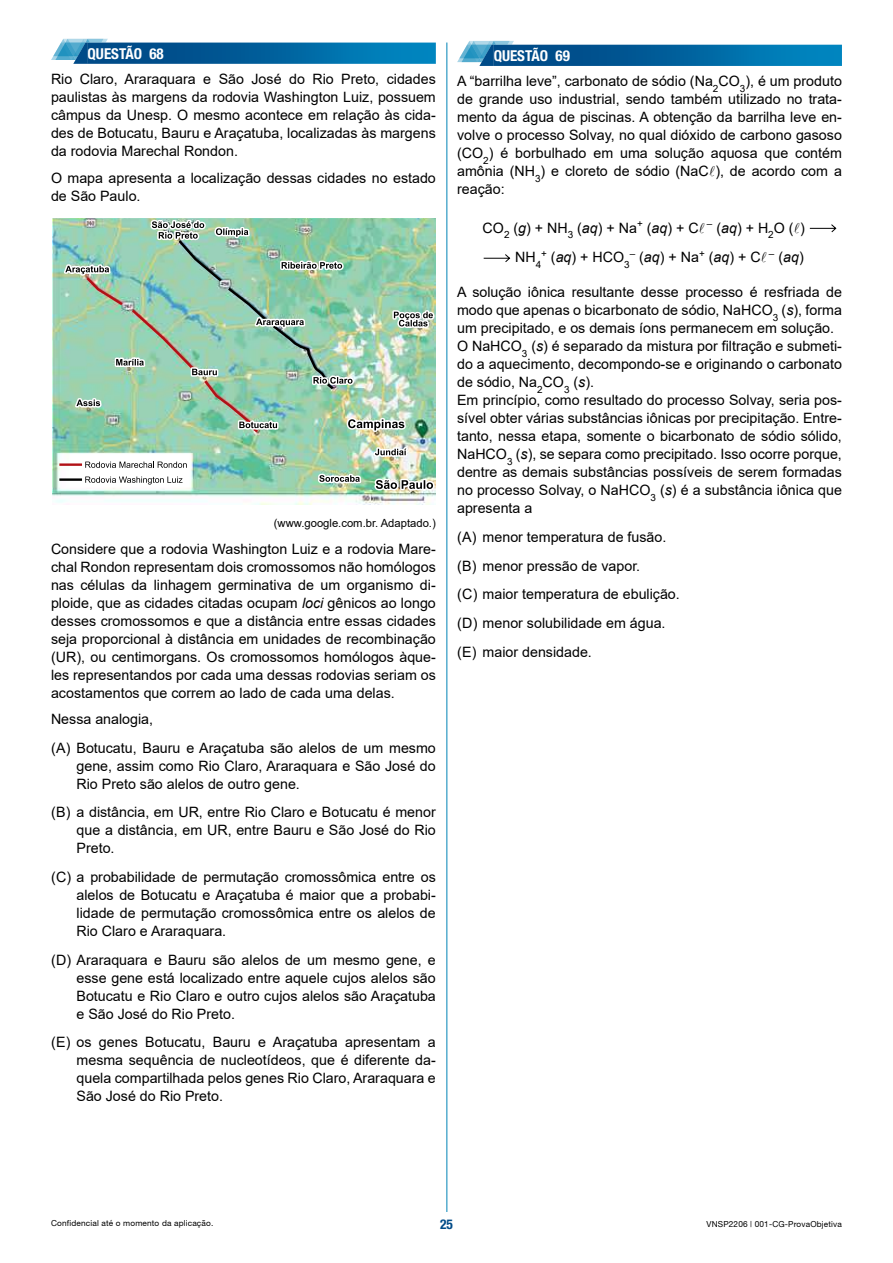
<style>
.page{position:relative;width:893px;height:1263px;background:#fff}
.page>*{position:absolute;margin:0;border:0;box-sizing:border-box;transform-origin:0 0}
.t1{font:700 condensed 15px "Helvetica Neue LT Std";color:#fff}
.t2{font:14.25px/18px "Arial";color:#000;text-align:justify}
.t3{font:700 condensed 13.5px "Helvetica Neue LT Std";color:#004b88}
.t4{font:11.25px "Arial";color:#000}
.t5{font:8.25px "Helvetica 55 Roman";letter-spacing:.02em;color:#000}
.s1{font-style:italic}
.s2{font-family:"MT Extra";font-size:15px}
</style>
<div class="page">
<hr style="left:446px;top:43px;width:1px;height:1169px;background:#0083b7">
<div style="left:87px;top:43px;width:349px;height:21px;background:linear-gradient(to right,#003e7c,#0087c1)"></div>
<img style="left:53px;top:219px;width:382px;height:286px">
<img style="left:58px;top:239px;width:277px;height:18px">
<svg style="left:148px;top:218px;width:105px;height:27px;background:#a1bfab"></svg>
<img style="left:58px;top:257px;width:377px;height:236px">
<svg style="left:51px;top:39px;width:57px;height:25px"></svg>
<div style="left:493px;top:45px;width:349px;height:21px;background:linear-gradient(to right,#003e7c,#0087c1)"></div>
<svg style="left:809px;top:224px;width:28px;height:8px"></svg>
<svg style="left:483px;top:254px;width:28px;height:8px"></svg>
<svg style="left:457px;top:41px;width:57px;height:25px"></svg>
<p class="t1" style="left:88px;top:45px;width:78px">QUESTÃO 68</p>
<p class="t2" style="left:51px;top:70px;width:386px">Rio Claro, Araraquara e São José do Rio Preto, cidades paulistas às margens da rodovia Washington Luiz, possuem câmpus da Unesp. O mesmo acontece em relação às cida&shy;des de Botucatu, Bauru e Araçatuba, localizadas às margens da rodovia Marechal Rondon.</p>
<p class="t2" style="left:51px;top:168px;width:386px">O mapa apresenta a localização dessas cidades no estado de São Paulo.</p>
<p class="t4" style="left:274px;top:515px;width:163px">(www.google.com.br. Adaptado.)</p>
<p class="t2" style="left:51px;top:539px;width:386px">Considere que a rodovia Washington Luiz e a rodovia Mare&shy;chal Rondon representam dois cromossomos não homólogos nas células da linhagem germinativa de um organismo di&shy;ploide, que as cidades citadas ocupam <span class="s1">loci</span> gênicos ao longo desses cromossomos e que a distância entre essas cidades seja proporcional à distância em unidades de recombinação (UR), ou centimorgans. Os cromossomos homólogos àque&shy;les representandos por cada uma dessas rodovias seriam os acostamentos que correm ao lado de cada uma delas.</p>
<p class="t2" style="left:51px;top:705px;width:386px;line-height:28.7px">Nessa analogia,<br>(A) Botucatu, Bauru e Araçatuba são alelos de um mesmo</p>
<p class="t2" style="left:77px;top:757px;width:361px">gene, assim como Rio Claro, Araraquara e São José do<br>Rio Preto são alelos de outro gene.</p>
<p class="t2" style="left:77px;top:803px;width:361px;text-indent:-26px">(B) a distância, em UR, entre Rio Claro e Botucatu é menor que a distância, em UR, entre Bauru e São José do Rio Preto.</p>
<p class="t2" style="left:77px;top:868px;width:361px;text-indent:-26px">(C) a probabilidade de permutação cromossômica entre os alelos de Botucatu e Araçatuba é maior que a probabi&shy;lidade de permutação cromossômica entre os alelos de Rio Claro e Araraquara.</p>
<p class="t2" style="left:77px;top:950px;width:361px;text-indent:-26px">(D) Araraquara e Bauru são alelos de um mesmo gene, e esse gene está localizado entre aquele cujos alelos são Botucatu e Rio Claro e outro cujos alelos são Araçatuba e São José do Rio Preto.</p>
<p class="t2" style="left:77px;top:1033px;width:361px;text-indent:-26px">(E) os genes Botucatu, Bauru e Araçatuba apresentam a mesma sequência de nucleotídeos, que é diferente da&shy;quela compartilhada pelos genes Rio Claro, Araraquara e São José do Rio Preto.</p>
<p class="t1" style="left:494px;top:47px;width:78px">QUESTÃO 69</p>
<p class="t2" style="left:457px;top:72px;width:386px">A “barrilha leve”, carbonato de sódio (Na<sub>2</sub>CO<sub>3</sub>), é um produto de grande uso industrial, sendo também utilizado no trata&shy;mento da água de piscinas. A obtenção da barrilha leve en&shy;volve o processo Solvay, no qual dióxido de carbono gasoso (CO<sub>2</sub>) é borbulhado em uma solução aquosa que contém amônia (NH<sub>3</sub>) e cloreto de sódio (NaC<span class="s2">l</span>), de acordo com a reação:</p>
<p class="t2" style="left:483px;top:212px;width:324px;line-height:29.8px;text-align:right">CO<sub>2</sub> (<span class="s1">g</span>) + NH<sub>3</sub> (<span class="s1">aq</span>) + Na<sup>+</sup> (<span class="s1">aq</span>) + C<span class="s2">l</span> <sup>–</sup> (<span class="s1">aq</span>) + H<sub>2</sub>O (<span class="s2">l</span>)<br>NH<sub>4</sub><sup>+</sup> (<span class="s1">aq</span>) + HCO<sub>3</sub><sup>–</sup> (<span class="s1">aq</span>) + Na<sup>+</sup> (<span class="s1">aq</span>) + C<span class="s2">l</span> <sup>–</sup> (<span class="s1">aq</span>)</p>
<p class="t2" style="left:457px;top:283px;width:386px;text-align:left">A solução iônica resultante desse processo é resfriada de modo que apenas o bicarbonato de sódio, NaHCO<sub>3</sub> (<span class="s1">s</span>), forma um precipitado, e os demais íons permanecem em solução.<br>O NaHCO<sub>3</sub> (<span class="s1">s</span>) é separado da mistura por filtração e submeti&shy;do a aquecimento, decompondo-se e originando o carbonato de sódio, Na<sub>2</sub>CO<sub>3</sub> (<span class="s1">s</span>).<br>Em princípio, como resultado do processo Solvay, seria pos&shy;sível obter várias substâncias iônicas por precipitação. Entre&shy;tanto, nessa etapa, somente o bicarbonato de sódio sólido, NaHCO<sub>3</sub> (<span class="s1">s</span>), se separa como precipitado. Isso ocorre porque, dentre as demais substâncias possíveis de serem formadas no processo Solvay, o NaHCO<sub>3</sub> (<span class="s1">s</span>) é a substância iônica que apresenta a</p>
<p class="t2" style="left:457px;top:523px;width:224px;line-height:28.7px;text-align:left">(A) menor temperatura de fusão. (B) menor pressão de vapor.<br>(C) maior temperatura de ebulição. (D) menor solubilidade em água. (E) maior densidade.</p>
<p class="t5" style="left:51px;top:1218px;width:164px">Confidencial até o momento da aplicação.</p>
<p class="t3" style="left:440px;top:1216px;width:14px">25</p>
<p class="t5" style="left:706px;top:1218px;width:137px">vnsp2206 | 001-CG-ProvaObjetiva</p>
</div>
